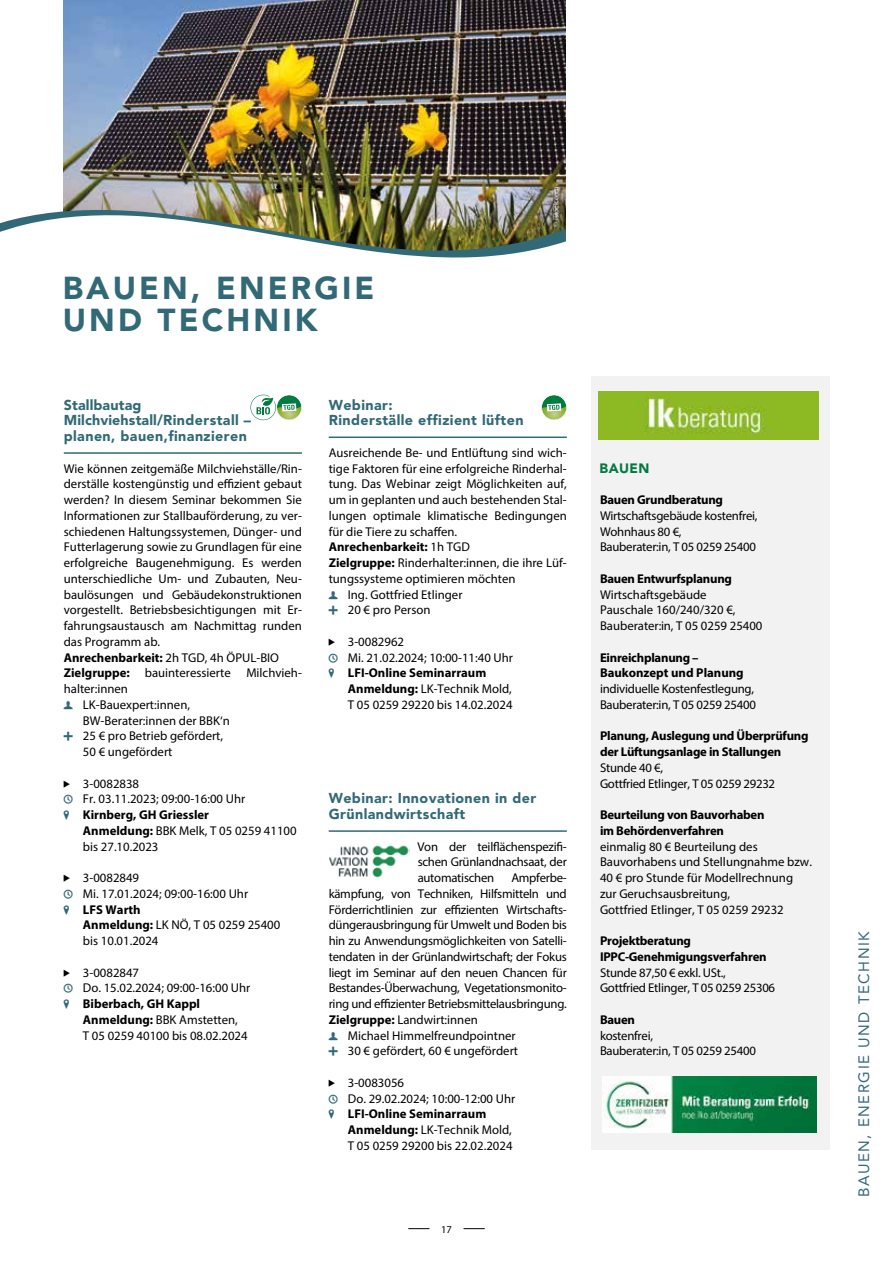
<style>
.page{position:relative;width:893px;height:1263px;background:#fff}
.page>*{position:absolute;margin:0;border:0;box-sizing:border-box;transform-origin:0 0}
.t1{font:900 31.5px/31.5px "Avenir LT Std";letter-spacing:.1em;color:#326977}
.t2{font:15px "Avenir LT Std";letter-spacing:.1em;color:#326977}
.t3{font:900 14.25px/15.8px "Avenir LT Std";letter-spacing:.03em;color:#326977}
.t4{font:900 13.5px "Avenir LT Std";letter-spacing:.03em;color:#007a3e}
.t5{font:12.75px/15.8px "Myriad Pro";color:#000}
.t6{font:12.75px/15.8px "Myriad Pro";letter-spacing:-.02em;color:#000}
.t7{font:700 12.75px/15.8px "Myriad Pro";letter-spacing:-.02em;color:#000}
.t8{font:700 12.75px/15.8px "Myriad Pro";color:#000}
.t9{font:10.5px "Myriad Pro";color:#000}
.t10{font:7.5px "Myriad Pro";color:#fff}
.s1{font-weight:700}
.s2{color:#326977}
</style>
<div class="page">
<svg style="left:409px;top:1228px;width:20px;height:1px"></svg>
<svg style="left:464px;top:1228px;width:20px;height:1px"></svg>
<hr style="left:64px;top:452px;width:238px;height:2px;background:#326977">
<svg style="left:250px;top:395px;width:52px;height:25px"></svg>
<div style="left:591px;top:377px;width:238px;height:773px;background:#f2f2f2"></div>
<img style="left:603px;top:1076px;width:213px;height:57px">
<div style="left:598px;top:391px;width:221px;height:49px;background:#8dba23"></div>
<img style="left:636px;top:391px;width:135px;height:49px">
<img style="left:64px;top:0;width:502px;height:209px">
<img style="left:0;top:209px;width:566px;height:49px">
<div style="left:546px;top:179px;width:20px;height:54px;background:#fff;opacity:.75"></div>
<hr style="left:329px;top:436px;width:238px;height:2px;background:#326977">
<hr style="left:329px;top:830px;width:238px;height:2px;background:#326977">
<svg style="left:541px;top:395px;width:26px;height:25px"></svg>
<img style="left:329px;top:845px;width:80px;height:32px">
<h1 class="t1" style="left:63px;top:272px;width:313px">BAUEN, ENERGIE<br>UND TECHNIK</h1>
<p class="t10" style="left:551px;top:227px;width:42px;rotate:-90deg">© istock.com</p>
<p class="t3" style="left:64px;top:397px;width:189px">Stallbautag<br>Milchviehstall/Rinderstall – planen, bauen,finanzieren</p>
<p class="t5" style="left:64px;top:460px;width:240px">Wie können zeitgemäße Milchviehställe/Rin&shy;derställe kostengünstig und effizient gebaut werden? In diesem Seminar bekommen Sie Informationen zur Stallbauförderung, zu ver&shy;schiedenen Haltungssystemen, Dünger- und Futterlagerung sowie zu Grundlagen für eine erfolgreiche Baugenehmigung. Es werden unterschiedliche Um- und Zubauten, Neu&shy;baulösungen und Gebäudekonstruktionen vorgestellt. Betriebsbesichtigungen mit Er&shy;fahrungsaustausch am Nachmittag runden das Programm ab.<br><span class="s1">Anrechenbarkeit:</span> 2h TGD, 4h ÖPUL-BIO <span class="s1">Zielgruppe:</span> bauinteressierte Milchvieh&shy;halter:innen</p>
<p class="t5" style="left:83px;top:696px;width:148px;text-indent:-19px"><span class="s2">◆▲</span> LK-Bauexpert:innen,<br>BW-Berater:innen der BBK‘n</p>
<p class="t5" style="left:83px;top:728px;width:142px;text-indent:-19px"><span class="s2">●◆▲</span> 25 € pro Betrieb gefördert,<br>50 € ungefördert</p>
<p class="t5" style="left:83px;top:775px;width:58px">3-0082838</p>
<p class="t5" style="left:64px;top:791px;width:183px"><span class="s2">▼</span> Fr. 03.11.2023; 09:00-16:00 Uhr</p>
<p class="t5" style="left:83px;top:807px;width:215px;text-indent:-19px"><span class="s2">■</span> <span class="s1">Kirnberg, GH Griessler<br>Anmeldung:</span> BBK Melk, T 05 0259 41100 bis 27.10.2023</p>
<p class="t5" style="left:83px;top:870px;width:58px">3-0082849</p>
<p class="t5" style="left:64px;top:885px;width:186px"><span class="s2">▼</span> Mi. 17.01.2024; 09:00-16:00 Uhr</p>
<p class="t5" style="left:83px;top:901px;width:199px;text-indent:-19px"><span class="s2">■</span> <span class="s1">LFS Warth<br>Anmeldung:</span> LK NÖ, T 05 0259 25400 bis 10.01.2024</p>
<p class="t5" style="left:83px;top:964px;width:58px">3-0082847</p>
<p class="t5" style="left:64px;top:980px;width:188px"><span class="s2">▼</span> Do. 15.02.2024; 09:00-16:00 Uhr</p>
<p class="t5" style="left:83px;top:996px;width:166px;text-indent:-19px"><span class="s2">■</span> <span class="s1">Biberbach, GH Kappl<br>Anmeldung:</span> BBK Amstetten,<br>T 05 0259 40100 bis 08.02.2024</p>
<p class="t3" style="left:329px;top:397px;width:196px">Webinar:<br>Rinderställe effizient lüften</p>
<p class="t5" style="left:329px;top:444px;width:240px">Ausreichende Be- und Entlüftung sind wich&shy;tige Faktoren für eine erfolgreiche Rinderhal&shy;tung. Das Webinar zeigt Möglichkeiten auf, um in geplanten und auch bestehenden Stal&shy;lungen optimale klimatische Bedingungen für die Tiere zu schaffen.<br><span class="s1">Anrechenbarkeit:</span> 1h TGD<br><span class="s1">Zielgruppe:</span> Rinderhalter:innen, die ihre Lüf&shy;tungssysteme optimieren möchten</p>
<p class="t5" style="left:329px;top:586px;width:135px"><span class="s2">◆▲</span> Ing. Gottfried Etlinger</p>
<p class="t5" style="left:329px;top:602px;width:103px"><span class="s2">●◆▲</span> 20 € pro Person</p>
<p class="t5" style="left:348px;top:633px;width:58px">3-0082962</p>
<p class="t5" style="left:329px;top:649px;width:186px"><span class="s2">▼</span> Mi. 21.02.2024; 10:00-11:40 Uhr</p>
<p class="t5" style="left:348px;top:665px;width:166px;text-indent:-19px"><span class="s2">■</span> <span class="s1">LFI-Online Seminarraum<br>Anmeldung:</span> LK-Technik Mold,<br>T 05 0259 29220 bis 14.02.2024</p>
<p class="t3" style="left:329px;top:790px;width:209px">Webinar: Innovationen in der<br>Grünlandwirtschaft</p>
<p class="t5" style="left:417px;top:838px;width:151px;text-align:justify">Von der teilflächenspezifi&shy;schen Grünlandnachsaat, der automatischen</p>
<p class="t5" style="left:329px;top:870px;width:240px;text-align:justify;text-indent:183px">Ampferbe&shy;kämpfung, von Techniken, Hilfsmitteln und Förderrichtlinien zur effizienten Wirtschafts&shy;düngerausbringung für Umwelt und Boden bis hin zu Anwendungsmöglichkeiten von Satelli&shy;tendaten in der Grünlandwirtschaft; der Fokus liegt im Seminar auf den neuen Chancen für Bestandes-Überwachung, Vegetationsmonito&shy;ring und effizienter Betriebsmittelausbringung.<br><span class="s1">Zielgruppe:</span> Landwirt:innen</p>
<p class="t5" style="left:329px;top:1027px;width:189px"><span class="s2">◆▲</span> Michael Himmelfreundpointner</p>
<p class="t5" style="left:329px;top:1043px;width:191px"><span class="s2">●◆▲</span> 30 € gefördert, 60 € ungefördert</p>
<p class="t5" style="left:348px;top:1074px;width:58px">3-0083056</p>
<p class="t5" style="left:329px;top:1090px;width:188px"><span class="s2">▼</span> Do. 29.02.2024; 10:00-12:00 Uhr</p>
<p class="t5" style="left:348px;top:1106px;width:166px;text-indent:-19px"><span class="s2">■</span> <span class="s1">LFI-Online Seminarraum<br>Anmeldung:</span> LK-Technik Mold,<br>T 05 0259 29200 bis 22.02.2024</p>
<p class="t9" style="left:441px;top:1222px;width:12px">17</p>
<p class="t4" style="left:600px;top:460px;width:51px">BAUEN</p>
<p class="t7" style="left:600px;top:491px;width:125px">Bauen Grundberatung</p>
<p class="t6" style="left:600px;top:507px;width:159px">Wirtschaftsgebäude kostenfrei,<br>Wohnhaus 80 €,<br>Bauberater:in, T 05 0259 25400</p>
<p class="t7" style="left:600px;top:570px;width:134px">Bauen Entwurfsplanung</p>
<p class="t5" style="left:600px;top:586px;width:164px">Wirtschaftsgebäude<br>Pauschale 160/240/320 €,<br>Bauberater:in, T 05 0259 25400</p>
<p class="t8" style="left:600px;top:649px;width:145px">Einreichplanung –<br>Baukonzept und Planung</p>
<p class="t6" style="left:600px;top:681px;width:157px">individuelle Kostenfestlegung,<br>Bauberater:in, T 05 0259 25400</p>
<p class="t7" style="left:600px;top:728px;width:210px">Planung, Auslegung und Überprüfung der Lüftungsanlage in Stallungen</p>
<p class="t6" style="left:600px;top:759px;width:177px">Stunde 40 €,<br>Gottfried Etlinger, T 05 0259 29232</p>
<p class="t7" style="left:600px;top:806px;width:166px">Beurteilung von Bauvorhaben im Behördenverfahren</p>
<p class="t5" style="left:600px;top:838px;width:213px">einmalig 80 € Beurteilung des<br>Bauvorhabens und Stellungnahme bzw.<br>40 € pro Stunde für Modellrechnung zur Geruchsausbreitung,<br>Gottfried Etlinger, T 05 0259 29232</p>
<p class="t7" style="left:600px;top:932px;width:168px">Projektberatung<br>IPPC-Genehmigungsverfahren</p>
<p class="t6" style="left:600px;top:964px;width:177px">Stunde 87,50 € exkl. USt.,<br>Gottfried Etlinger, T 05 0259 25306</p>
<p class="t7" style="left:600px;top:1011px;width:37px">Bauen</p>
<p class="t6" style="left:600px;top:1027px;width:157px">kostenfrei,<br>Bauberater:in, T 05 0259 25400</p>
<p class="t2" style="left:855px;top:1197px;width:267px;rotate:-90deg">BAUEN, ENERGIE UND TECHNIK</p>
</div>
